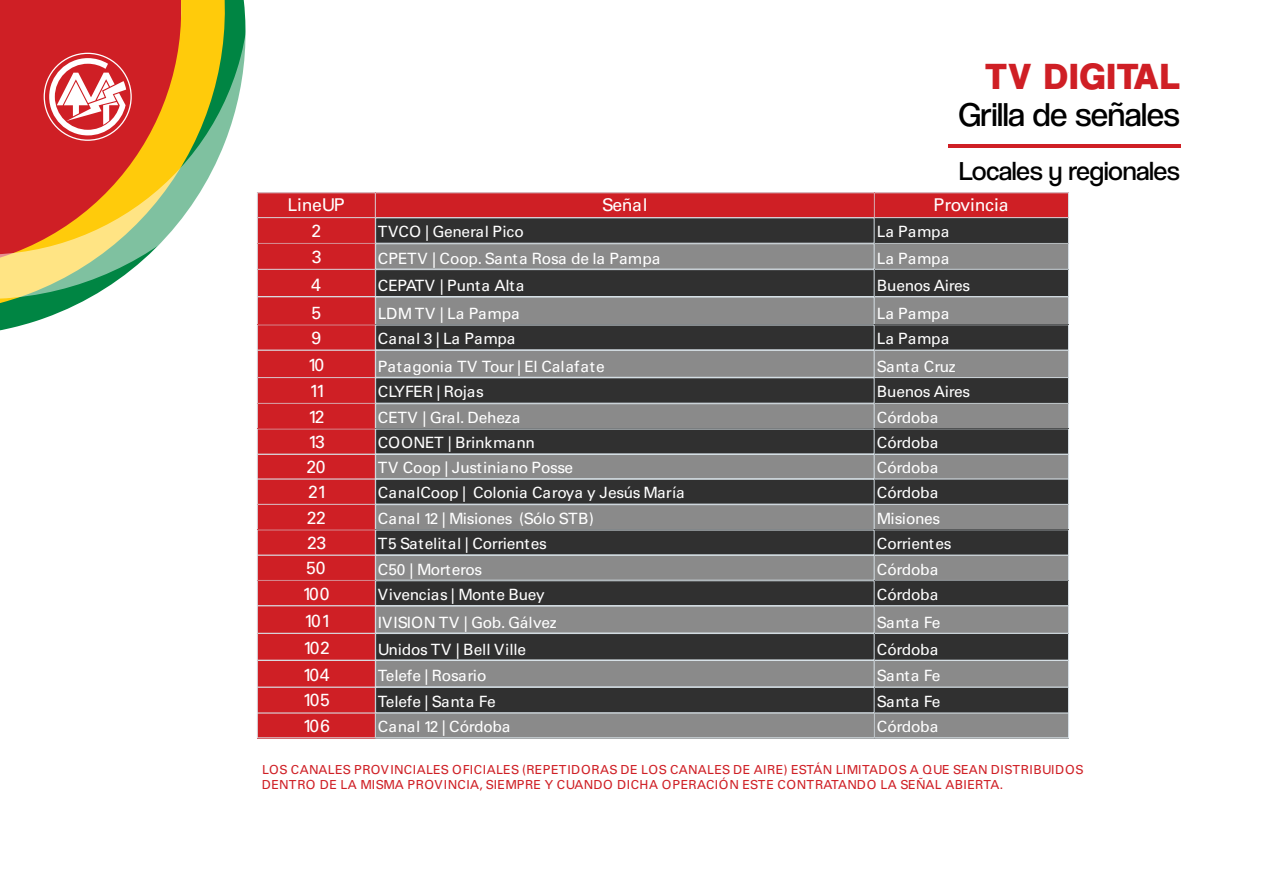
<style>
.page{position:relative;width:1263px;height:893px;background:#fff}
.page>*{position:absolute;margin:0;border:0;box-sizing:border-box;transform-origin:0 0}
.t1{font:37.95px "Coolvetica Hv";letter-spacing:.05em;color:#cf1f25}
.t2{font:34.05px "Coolvetica Bk";color:#000}
.t3{font:27px "Coolvetica Bk";color:#000}
.t4{font:17.55px "Univers LT Std";letter-spacing:-.02em;color:#fff}
.t5{font:15.6px "Univers LT Std";letter-spacing:-.01em;color:#fff}
.t6{font:15.6px "Univers LT Std";letter-spacing:.01em;color:#fff}
.t7{font:12.45px/15px "Univers LT Std";letter-spacing:.025em;color:#cf1f25}
</style>
<div class="page">
<hr style="left:1046px;top:144px;width:134px;height:3px;background:#cf1f25">
<hr style="left:948px;top:144px;width:98px;height:3px;background:#cf1f25">
<svg style="left:257px;top:192px;width:812px;height:546px;background:#77595a"></svg>
<svg style="left:0;top:0;width:246px;height:331px"></svg>
<svg style="left:49px;top:58px;width:77px;height:77px"></svg>
<h1 class="t1" style="left:985px;top:54px;width:196px">TV DIGITAL</h1>
<h2 class="t2" style="left:959px;top:95px;width:223px">Grilla de señales</h2>
<h3 class="t3" style="left:960px;top:155px;width:222px">Locales y regionales</h3>
<p class="t4" style="left:288px;top:195px;width:59px">LineUP</p>
<p class="t4" style="left:602px;top:195px;width:47px">Señal</p>
<p class="t4" style="left:933px;top:195px;width:77px">Provincia</p>
<p class="t4" style="left:312px;top:221px;width:11px">2</p>
<p class="t5" style="left:378px;top:222px;width:147px">TVCO | General Pico</p>
<p class="t5" style="left:877px;top:222px;width:74px">La Pampa</p>
<p class="t4" style="left:312px;top:247px;width:11px">3</p>
<p class="t5" style="left:378px;top:249px;width:284px">CPETV | Coop. Santa Rosa de la Pampa</p>
<p class="t5" style="left:877px;top:249px;width:74px">La Pampa</p>
<p class="t4" style="left:311px;top:274px;width:11px">4</p>
<p class="t5" style="left:378px;top:276px;width:148px">CEPATV | Punta Alta</p>
<p class="t5" style="left:877px;top:276px;width:95px">Buenos Aires</p>
<p class="t4" style="left:311px;top:302px;width:11px">5</p>
<p class="t5" style="left:378px;top:304px;width:143px">LDM TV | La Pampa</p>
<p class="t5" style="left:877px;top:304px;width:74px">La Pampa</p>
<p class="t4" style="left:311px;top:327px;width:11px">9</p>
<p class="t6" style="left:378px;top:330px;width:139px">Canal 3 | La Pampa</p>
<p class="t5" style="left:877px;top:330px;width:74px">La Pampa</p>
<p class="t4" style="left:308px;top:355px;width:18px">10</p>
<p class="t5" style="left:378px;top:357px;width:228px">Patagonia TV Tour | El Calafate</p>
<p class="t5" style="left:877px;top:357px;width:80px">Santa Cruz</p>
<p class="t4" style="left:309px;top:381px;width:18px">11</p>
<p class="t5" style="left:378px;top:382px;width:108px">CLYFER | Rojas</p>
<p class="t5" style="left:877px;top:382px;width:95px">Buenos Aires</p>
<p class="t4" style="left:308px;top:406px;width:18px">12</p>
<p class="t5" style="left:378px;top:408px;width:144px">CETV | Gral. Deheza</p>
<p class="t5" style="left:877px;top:408px;width:63px">Córdoba</p>
<p class="t4" style="left:308px;top:431px;width:18px">13</p>
<p class="t5" style="left:378px;top:434px;width:159px">COONET | Brinkmann</p>
<p class="t5" style="left:877px;top:434px;width:63px">Córdoba</p>
<p class="t4" style="left:306px;top:456px;width:21px">20</p>
<p class="t5" style="left:378px;top:459px;width:197px">TV Coop | Justiniano Posse</p>
<p class="t5" style="left:877px;top:459px;width:63px">Córdoba</p>
<p class="t4" style="left:308px;top:481px;width:21px">21</p>
<p class="t5" style="left:378px;top:483px;width:308px">CanalCoop | Colonia Caroya y Jesús María</p>
<p class="t5" style="left:877px;top:483px;width:63px">Córdoba</p>
<p class="t4" style="left:307px;top:507px;width:21px">22</p>
<p class="t5" style="left:378px;top:509px;width:218px">Canal 12 | Misiones (Sólo STB)</p>
<p class="t5" style="left:877px;top:509px;width:65px">Misiones</p>
<p class="t4" style="left:307px;top:532px;width:21px">23</p>
<p class="t5" style="left:378px;top:535px;width:171px">T5 Satelital | Corrientes</p>
<p class="t5" style="left:877px;top:535px;width:76px">Corrientes</p>
<p class="t4" style="left:306px;top:558px;width:21px">50</p>
<p class="t5" style="left:378px;top:560px;width:106px">C50 | Morteros</p>
<p class="t5" style="left:877px;top:560px;width:63px">Córdoba</p>
<p class="t4" style="left:302px;top:583px;width:28px">100</p>
<p class="t5" style="left:378px;top:585px;width:168px">Vivencias | Monte Buey</p>
<p class="t5" style="left:877px;top:585px;width:63px">Córdoba</p>
<p class="t4" style="left:304px;top:610px;width:28px">101</p>
<p class="t5" style="left:378px;top:613px;width:180px">IVISION TV | Gob. Gálvez</p>
<p class="t5" style="left:877px;top:613px;width:65px">Santa Fe</p>
<p class="t4" style="left:303px;top:637px;width:28px">102</p>
<p class="t5" style="left:378px;top:640px;width:150px">Unidos TV | Bell Ville</p>
<p class="t5" style="left:877px;top:640px;width:63px">Córdoba</p>
<p class="t4" style="left:303px;top:664px;width:28px">104</p>
<p class="t5" style="left:378px;top:667px;width:110px">Telefe | Rosario</p>
<p class="t5" style="left:877px;top:667px;width:65px">Santa Fe</p>
<p class="t4" style="left:303px;top:690px;width:28px">105</p>
<p class="t5" style="left:378px;top:692px;width:119px">Telefe | Santa Fe</p>
<p class="t5" style="left:877px;top:692px;width:65px">Santa Fe</p>
<p class="t4" style="left:303px;top:715px;width:28px">106</p>
<p class="t5" style="left:378px;top:717px;width:134px">Canal 12 | Córdoba</p>
<p class="t5" style="left:877px;top:717px;width:63px">Córdoba</p>
<p class="t7" style="left:262px;top:762px;width:823px">LOS CANALES PROVINCIALES OFICIALES (REPETIDORAS DE LOS CANALES DE AIRE) ESTÁN LIMITADOS A QUE SEAN DISTRIBUIDOS<br>DENTRO DE LA MISMA PROVINCIA, SIEMPRE Y CUANDO DICHA OPERACIÓN ESTE CONTRATANDO LA SEÑAL ABIERTA.</p>
</div>
